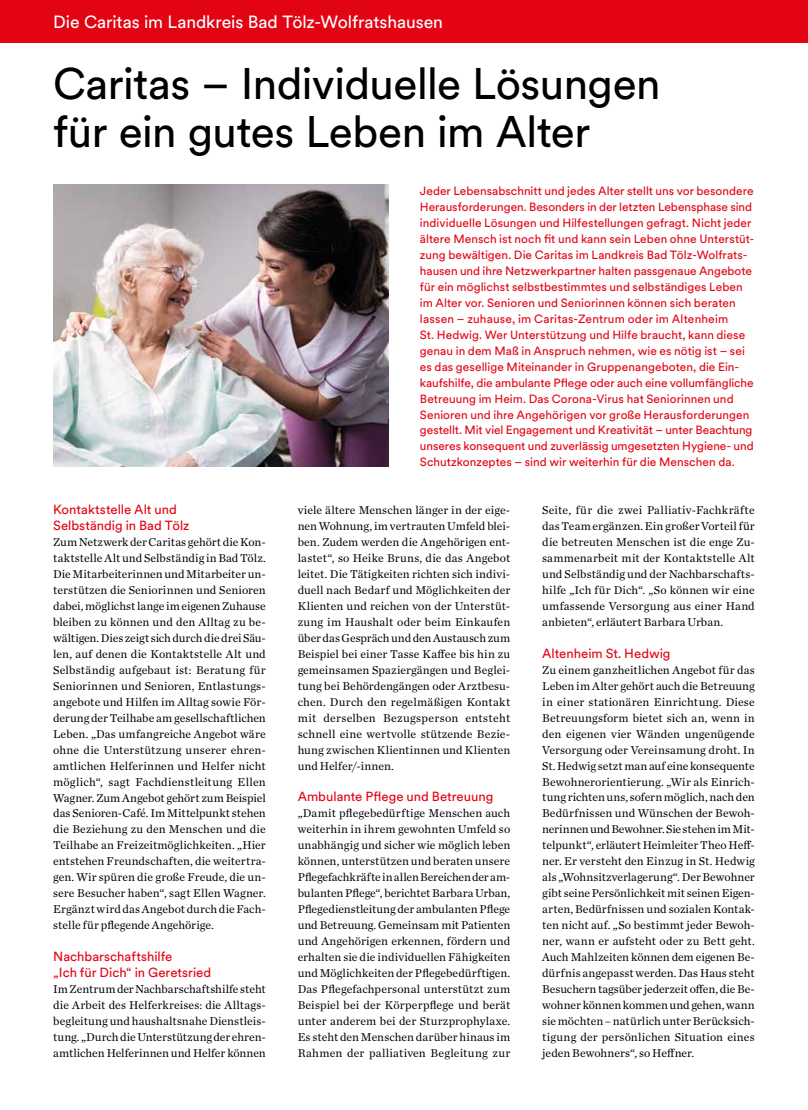
<style>
.page{position:relative;width:808px;height:1110px;background:#fff}
.page>*{position:absolute;margin:0;border:0;box-sizing:border-box;transform-origin:0 0}
.t1{font:43.75px/47.5px "Circular XX";letter-spacing:-.015em;color:#000}
.t2{font:17.5px "Circular XX";letter-spacing:-.005em;color:#fff}
.t3{font:13.12px/16px "Circular XX";color:#e30413}
.t4{font:11.88px/16px "Chronicle Text G1";letter-spacing:.005em;color:#000;text-align:justify}
.t5{font:11.88px/16px "Circular XX";letter-spacing:.005em;color:#e30413}
</style>
<div class="page">
<div style="left:0;top:0;width:808px;height:43px;background:#e30413"></div>
<img style="left:53px;top:184px;width:335px;height:282px">
<h2 class="t2" style="left:53px;top:10px;width:391px">Die Caritas im Landkreis Bad Tölz-Wolfratshausen</h2>
<h1 class="t1" style="left:53px;top:58px;width:609px">Caritas – Individuelle Lösungen für ein gutes Leben im Alter</h1>
<p class="t5" style="left:420px;top:182px;width:336px">Jeder Lebensabschnitt und jedes Alter stellt uns vor besondere Herausforderungen. Besonders in der letzten Lebensphase sind individuelle Lösungen und Hilfestellungen gefragt. Nicht jeder ältere Mensch ist noch fit und kann sein Leben ohne Unterstüt&shy;zung bewältigen. Die Caritas im Landkreis Bad Tölz-Wolfrats&shy;hausen und ihre Netzwerkpartner halten passgenaue Angebote für ein möglichst selbstbestimmtes und selbständiges Leben im Alter vor. Senioren und Seniorinnen können sich beraten lassen – zuhause, im Caritas-Zentrum oder im Altenheim<br>St. Hedwig. Wer Unterstützung und Hilfe braucht, kann diese genau in dem Maß in Anspruch nehmen, wie es nötig ist – sei es das gesellige Miteinander in Gruppenangeboten, die Ein&shy;kaufshilfe, die ambulante Pflege oder auch eine vollumfängliche Betreuung im Heim. Das Corona-Virus hat Seniorinnen und Senioren und ihre Angehörigen vor große Herausforderungen gestellt. Mit viel Engagement und Kreativität – unter Beachtung unseres konsequent und zuverlässig umgesetzten Hygiene- und Schutzkonzeptes – sind wir weiterhin für die Menschen da.</p>
<p class="t3" style="left:53px;top:501px;width:138px">Kontaktstelle Alt und<br>Selbständig in Bad Tölz</p>
<p class="t4" style="left:53px;top:533px;width:214px">Zum Netzwerk der Caritas gehört die Kon&shy;taktstelle Alt und Selbständig in Bad Tölz.<br>Die Mitarbeiterinnen und Mitarbeiter un&shy;terstützen die Seniorinnen und Senioren dabei, möglichst lange im eigenen Zuhause bleiben zu können und den Alltag zu be&shy;wältigen. Dies zeigt sich durch die drei Säu&shy;len, auf denen die Kontaktstelle Alt und Selbständig aufgebaut ist: Beratung für Seniorinnen und Senioren, Entlastungs&shy;angebote und Hilfen im Alltag sowie För&shy;derung der Teilhabe am gesellschaftlichen Leben. „Das umfangreiche Angebot wäre ohne die Unterstützung unserer ehren&shy;amtlichen Helferinnen und Helfer nicht möglich“, sagt Fachdienstleitung Ellen Wagner. Zum Angebot gehört zum Beispiel das Senioren-Café. Im Mittelpunkt stehen die Beziehung zu den Menschen und die Teilhabe an Freizeitmöglichkeiten. „Hier entstehen Freundschaften, die weitertra&shy;gen. Wir spüren die große Freude, die un&shy;sere Besucher haben“, sagt Ellen Wagner.<br>Ergänzt wird das Angebot durch die Fach&shy;stelle für pflegende Angehörige.</p>
<p class="t3" style="left:53px;top:947px;width:160px">Nachbarschaftshilfe<br>„Ich für Dich“ in Geretsried</p>
<p class="t4" style="left:53px;top:980px;width:214px">Im Zentrum der Nachbarschaftshilfe steht die Arbeit des Helferkreises: die Alltags&shy;begleitung und haushaltsnahe Dienstleis&shy;tung. „Durch die Unterstützung der ehren&shy;amtlichen Helferinnen und Helfer können</p>
<p class="t4" style="left:542px;top:501px;width:214px">Seite, für die zwei Palliativ-Fachkräfte das Team ergänzen. Ein großer Vorteil für die betreuten Menschen ist die enge Zu&shy;sammenarbeit mit der Kontaktstelle Alt und Selbständig und der Nachbarschafts&shy;hilfe „Ich für Dich“. „So können wir eine umfassende Versorgung aus einer Hand anbieten“, erläutert Barbara Urban.</p>
<p class="t3" style="left:542px;top:644px;width:130px">Altenheim St. Hedwig</p>
<p class="t4" style="left:542px;top:661px;width:214px">Zu einem ganzheitlichen Angebot für das Leben im Alter gehört auch die Betreuung in einer stationären Einrichtung. Diese Betreuungsform bietet sich an, wenn in den eigenen vier Wänden ungenügende Versorgung oder Vereinsamung droht. In St. Hedwig setzt man auf eine konsequente Bewohnerorientierung. „Wir als Einrich&shy;tung richten uns, sofern möglich, nach den Bedürfnissen und Wünschen der Bewoh&shy;nerinnen und Bewohner. Sie stehen im Mit&shy;telpunkt“, erläutert Heimleiter Theo Heff&shy;ner. Er versteht den Einzug in St. Hedwig als „Wohnsitzverlagerung“. Der Bewohner gibt seine Persönlichkeit mit seinen Eigen&shy;arten, Bedürfnissen und sozialen Kontak&shy;ten nicht auf. „So bestimmt jeder Bewoh&shy;ner, wann er aufsteht oder zu Bett geht.<br>Auch Mahlzeiten können dem eigenen Be&shy;dürfnis angepasst werden. Das Haus steht Besuchern tagsüber jederzeit offen, die Be&shy;wohner können kommen und gehen, wann sie möchten – natürlich unter Berücksich&shy;tigung der persönlichen Situation eines jeden Bewohners“, so Heffner.</p>
<p class="t4" style="left:298px;top:501px;width:214px">viele ältere Menschen länger in der eige&shy;nen Wohnung, im vertrauten Umfeld blei&shy;ben. Zudem werden die Angehörigen ent&shy;lastet“, so Heike Bruns, die das Angebot leitet. Die Tätigkeiten richten sich indivi&shy;duell nach Bedarf und Möglichkeiten der Klienten und reichen von der Unterstüt&shy;zung im Haushalt oder beim Einkaufen über das Gespräch und den Austausch zum Beispiel bei einer Tasse Kaffee bis hin zu gemeinsamen Spaziergängen und Beglei&shy;tung bei Behördengängen oder Arztbesu&shy;chen. Durch den regelmäßigen Kontakt mit derselben Bezugsperson entsteht schnell eine wertvolle stützende Bezie&shy;hung zwischen Klientinnen und Klienten und Helfer/-innen.</p>
<p class="t3" style="left:298px;top:788px;width:197px">Ambulante Pflege und Betreuung</p>
<p class="t4" style="left:298px;top:804px;width:214px">„Damit pflegebedürftige Menschen auch weiterhin in ihrem gewohnten Umfeld so unabhängig und sicher wie möglich leben können, unterstützen und beraten unsere Pflegefachkräfte in allen Bereichen der am&shy;bulanten Pflege“, berichtet Barbara Urban, Pflegedienstleitung der ambulanten Pflege und Betreuung. Gemeinsam mit Patienten und Angehörigen erkennen, fördern und erhalten sie die individuellen Fähigkeiten und Möglichkeiten der Pflegebedürftigen.<br>Das Pflegefachpersonal unterstützt zum Beispiel bei der Körperpflege und berät unter anderem bei der Sturzprophylaxe.<br>Es steht den Menschen darüber hinaus im Rahmen der palliativen Begleitung zur</p>
</div>
